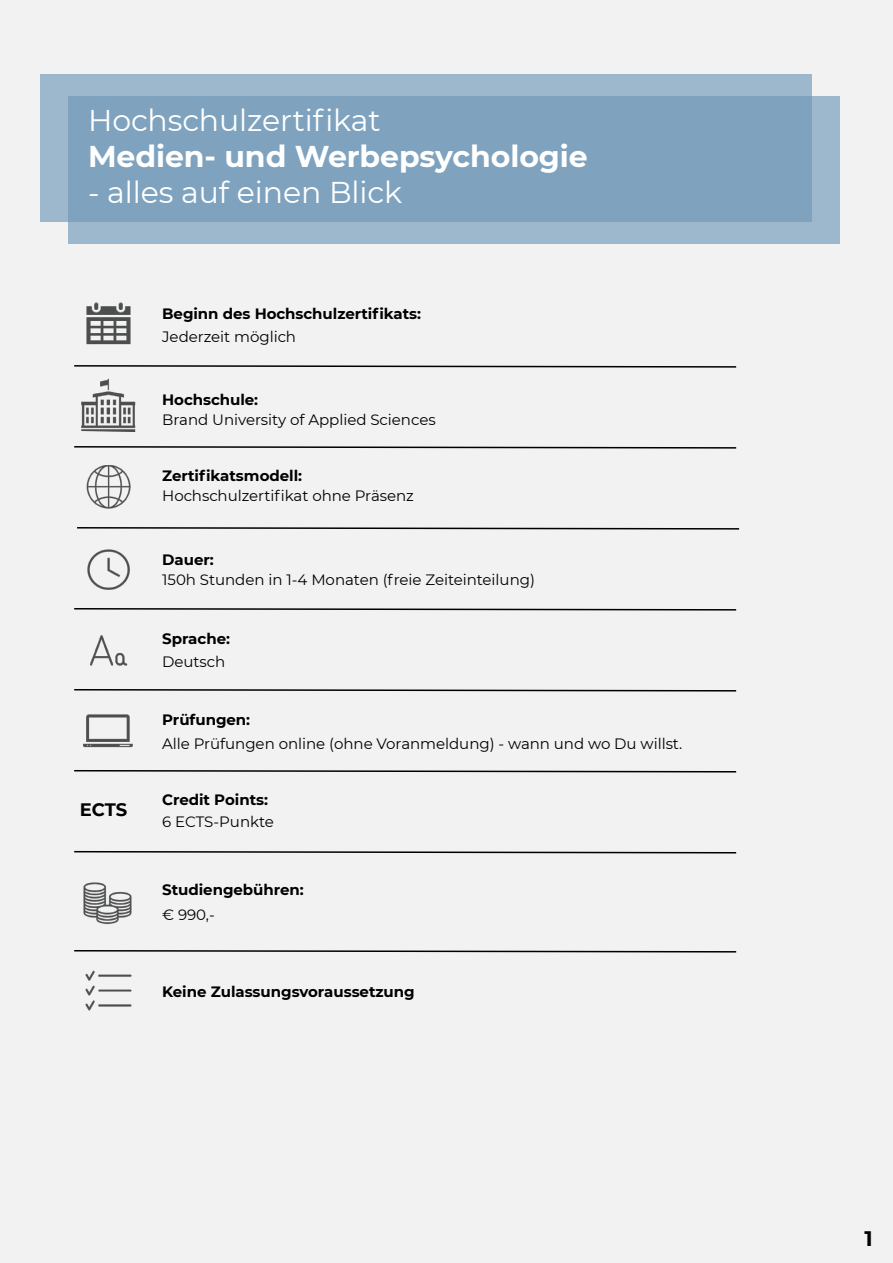
<style>
.page{position:relative;width:893px;height:1263px;background:#f2f2f2}
.page>*{position:absolute;margin:0;border:0;box-sizing:border-box;transform-origin:0 0}
.t1{font:30px "Montserrat";letter-spacing:-.005em;color:#fff}
.t2{font:700 30px "Montserrat";letter-spacing:-.005em;color:#fff}
.t3{font:700 21px "Montserrat";color:#000}
.t4{font:700 18px "Montserrat";color:#000}
.t5{font:15px "Montserrat";letter-spacing:-.005em;color:#000}
.t6{font:700 15px "Montserrat";letter-spacing:-.005em;color:#000}
</style>
<div class="page">
<div style="left:40px;top:74px;width:772px;height:147px;background:#9db8cc"></div>
<svg style="left:68px;top:96px;width:772px;height:148px;fill:#7fa3bf"></svg>
<svg style="left:74px;top:365px;width:663px;height:3px"></svg>
<svg style="left:74px;top:446px;width:663px;height:3px"></svg>
<svg style="left:74px;top:608px;width:663px;height:3px"></svg>
<svg style="left:74px;top:689px;width:663px;height:3px"></svg>
<svg style="left:74px;top:770px;width:663px;height:3px"></svg>
<svg style="left:74px;top:850px;width:663px;height:4px"></svg>
<svg style="left:74px;top:950px;width:663px;height:3px"></svg>
<img style="left:86px;top:302px;width:44px;height:43px">
<img style="left:86px;top:466px;width:44px;height:43px">
<img style="left:85px;top:970px;width:47px;height:41px">
<img style="left:83px;top:882px;width:49px;height:43px">
<img style="left:83px;top:714px;width:50px;height:34px">
<img style="left:90px;top:635px;width:38px;height:31px">
<img style="left:81px;top:378px;width:54px;height:54px">
<svg style="left:77px;top:527px;width:663px;height:3px"></svg>
<img style="left:87px;top:549px;width:43px;height:41px">
<h1 class="t1" style="left:88px;top:100px;width:294px">Hochschulzertifikat</h1>
<h1 class="t2" style="left:88px;top:135px;width:501px">Medien- und Werbepsychologie</h1>
<h1 class="t1" style="left:88px;top:172px;width:316px">- alles auf einen Blick</h1>
<p class="t6" style="left:162px;top:303px;width:260px">Beginn des Hochschulzertifikats:</p>
<p class="t5" style="left:162px;top:326px;width:135px">Jederzeit möglich</p>
<p class="t6" style="left:162px;top:389px;width:98px">Hochschule:</p>
<p class="t5" style="left:162px;top:409px;width:275px">Brand University of Applied Sciences</p>
<p class="t6" style="left:162px;top:465px;width:141px">Zertifikatsmodell:</p>
<p class="t5" style="left:162px;top:485px;width:253px">Hochschulzertifikat ohne Präsenz</p>
<p class="t6" style="left:162px;top:549px;width:53px">Dauer:</p>
<p class="t5" style="left:162px;top:569px;width:374px">150h Stunden in 1-4 Monaten (freie Zeiteinteilung)</p>
<p class="t6" style="left:162px;top:628px;width:69px">Sprache:</p>
<p class="t5" style="left:162px;top:651px;width:65px">Deutsch</p>
<p class="t4" style="left:80px;top:797px;width:49px">ECTS</p>
<p class="t6" style="left:162px;top:708px;width:90px">Prüfungen:</p>
<p class="t5" style="left:162px;top:733px;width:522px">Alle Prüfungen online (ohne Voranmeldung) - wann und wo Du willst.</p>
<p class="t6" style="left:162px;top:788px;width:107px">Credit Points:</p>
<p class="t5" style="left:162px;top:811px;width:113px">6 ECTS-Punkte</p>
<p class="t6" style="left:162px;top:879px;width:143px">Studiengebühren:</p>
<p class="t5" style="left:162px;top:904px;width:54px">€ 990,-</p>
<p class="t6" style="left:162px;top:981px;width:254px">Keine Zulassungsvoraussetzung</p>
<h2 class="t3" style="left:865px;top:1223px;width:10px">1</h2>
</div>
